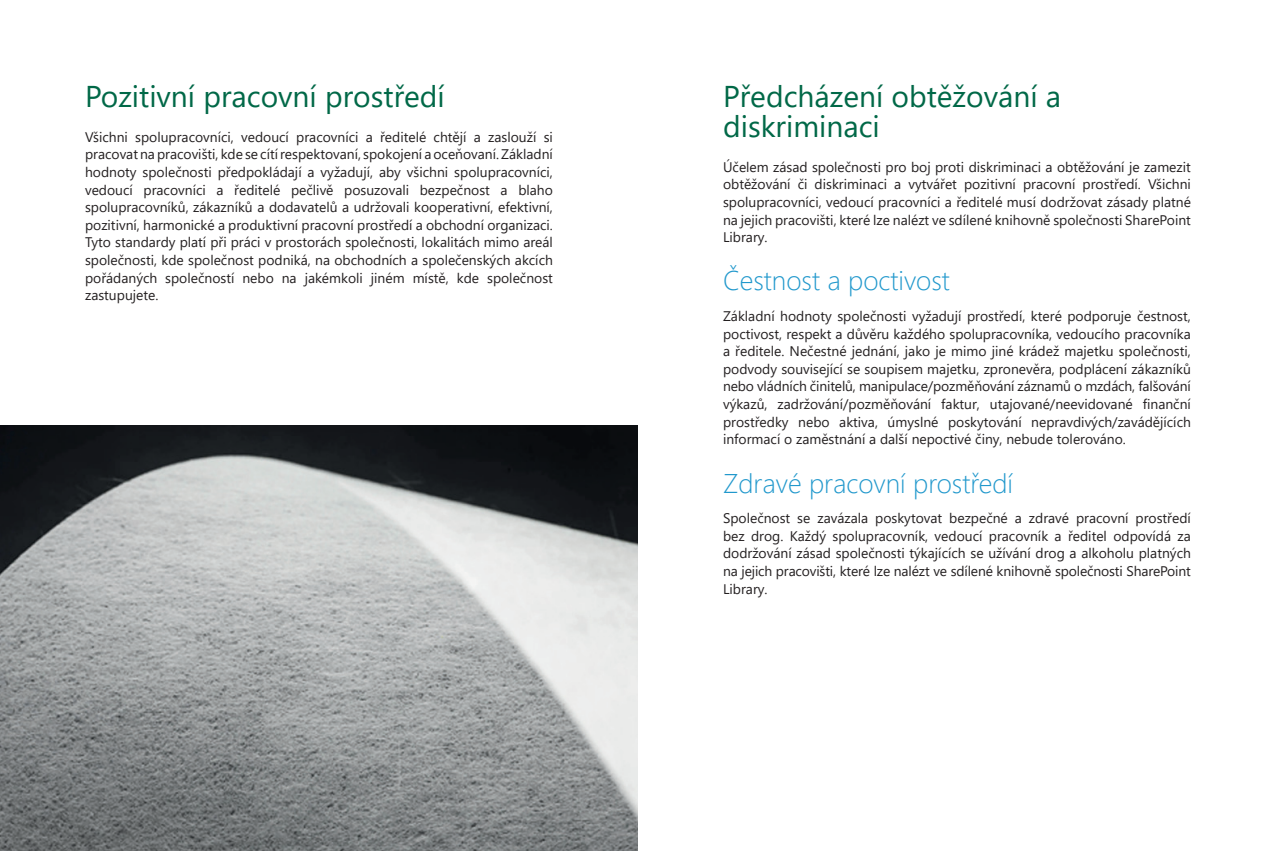
<style>
.page{position:relative;width:1276px;height:851px;background:#fff}
.page>*{position:absolute;margin:0;border:0;box-sizing:border-box;transform-origin:0 0}
.t1{font:30px/30px "Segoe UI";color:#006847}
.t2{font:300 27px "Segoe UI";color:#2198cc}
.t3{font:13.8px/17.5px "Segoe UI";color:#231f20;text-align:justify}
</style>
<div class="page">
<img style="left:0;top:425px;width:638px;height:425px">
<h1 class="t1" style="left:85px;top:79px;width:361px">Pozitivní pracovní prostředí</h1>
<p class="t3" style="left:85px;top:127px;width:469px">Všichni spolupracovníci, vedoucí pracovníci a ředitelé chtějí a zaslouží si pracovat na pracovišti, kde se cítí respektovaní, spokojení a oceňovaní. Základní hodnoty společnosti předpokládají a vyžadují, aby všichni spolupracovníci, vedoucí pracovníci a ředitelé pečlivě posuzovali bezpečnost a blaho spolupracovníků, zákazníků a dodavatelů a udržovali kooperativní, efektivní, pozitivní, harmonické a produktivní pracovní prostředí a obchodní organizaci.<br>Tyto standardy platí při práci v prostorách společnosti, lokalitách mimo areál společnosti, kde společnost podniká, na obchodních a společenských akcích pořádaných společností nebo na jakémkoli jiném místě, kde společnost zastupujete.</p>
<h1 class="t1" style="left:723px;top:79px;width:340px">Předcházení obtěžování a diskriminaci</h1>
<p class="t3" style="left:723px;top:157px;width:469px">Účelem zásad společnosti pro boj proti diskriminaci a obtěžování je zamezit obtěžování či diskriminaci a vytvářet pozitivní pracovní prostředí. Všichni spolupracovníci, vedoucí pracovníci a ředitelé musí dodržovat zásady platné na jejich pracovišti, které lze nalézt ve sdílené knihovně společnosti SharePoint Library.</p>
<h2 class="t2" style="left:723px;top:255px;width:228px">Čestnost a poctivost</h2>
<p class="t3" style="left:723px;top:306px;width:469px">Základní hodnoty společnosti vyžadují prostředí, které podporuje čestnost, poctivost, respekt a důvěru každého spolupracovníka, vedoucího pracovníka a ředitele. Nečestné jednání, jako je mimo jiné krádež majetku společnosti, podvody související se soupisem majetku, zpronevěra, podplácení zákazníků nebo vládních činitelů, manipulace/pozměňování záznamů o mzdách, falšování výkazů, zadržování/pozměňování faktur, utajované/neevidované finanční prostředky nebo aktiva, úmyslné poskytování nepravdivých/zavádějících informací o zaměstnání a další nepoctivé činy, nebude tolerováno.</p>
<h2 class="t2" style="left:723px;top:457px;width:291px">Zdravé pracovní prostředí</h2>
<p class="t3" style="left:723px;top:508px;width:469px">Společnost se zavázala poskytovat bezpečné a zdravé pracovní prostředí bez drog. Každý spolupracovník, vedoucí pracovník a ředitel odpovídá za dodržování zásad společnosti týkajících se užívání drog a alkoholu platných na jejich pracovišti, které lze nalézt ve sdílené knihovně společnosti SharePoint Library.</p>
</div>
